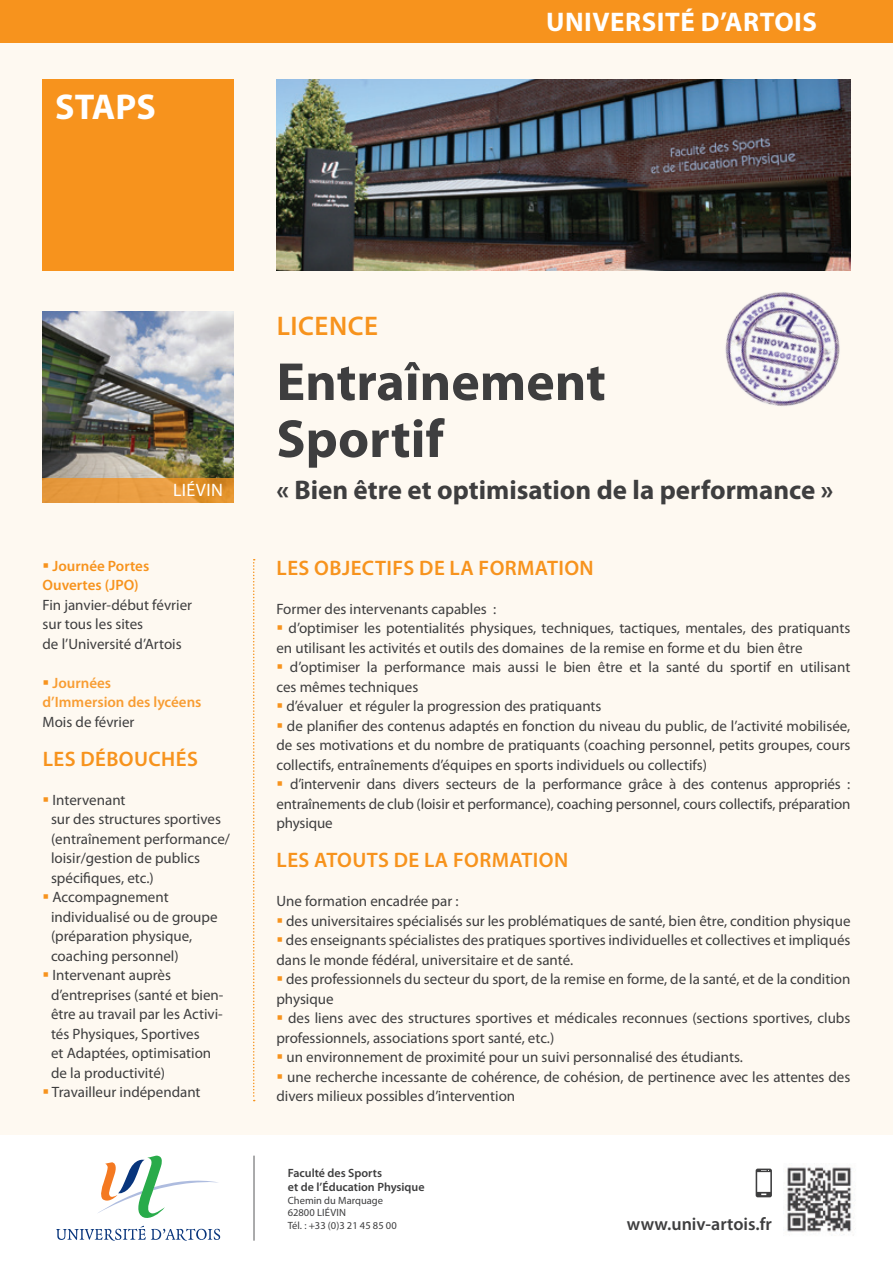
<style>
.page{position:relative;width:893px;height:1263px;background:#fef9f1}
.page>*{position:absolute;margin:0;border:0;box-sizing:border-box;transform-origin:0 0}
.t1{font:700 54px "Myriad Pro";color:#3e3e3f}
.t2{font:700 36px "Myriad Pro";color:#fff}
.t3{font:700 27px "Myriad Pro";color:#3e3e3f}
.t4{font:700 27px "Myriad Pro";letter-spacing:.02em;color:#fff}
.t5{font:600 27px "Myriad Pro";letter-spacing:.02em;color:#f7931d}
.t6{font:600 21px "Myriad Pro";letter-spacing:.02em;color:#f7931d}
.t7{font:600 18px "Myriad Pro";color:#3e3e3f}
.t8{font:18px "Myriad Pro";letter-spacing:.02em;color:#fff}
.t9{font:15px/19.5px "Myriad Pro";color:#3e3e3f}
.t10{font:600 15px "Myriad Pro";color:#f89d33}
.t11{font:600 15px "Myriad Pro";color:#f7931d}
.t12{font:600 12px/14.4px "Myriad Pro";color:#3e3e3f}
.t13{font:10.5px "Myriad Pro";color:#3e3e3f}
.t14{font:10.5px "Myriad Pro";letter-spacing:.02em;color:#3e3e3f}
.s1{color:#f7931d}
</style>
<div class="page">
<div style="left:0;top:1135px;width:893px;height:128px;background:#fff"></div>
<svg style="left:56px;top:1226px;width:164px;height:15px"></svg>
<svg style="left:98px;top:1155px;width:120px;height:63px"></svg>
<hr style="left:254px;top:1155px;width:1px;height:86px;background:#57585a">
<img style="left:787px;top:1167px;width:67px;height:69px">
<svg style="left:756px;top:1168px;width:16px;height:29px"></svg>
<div style="left:43px;top:80px;width:191px;height:191px;background:#f7931d"></div>
<img style="left:43px;top:311px;width:191px;height:167px">
<img style="left:276px;top:80px;width:574px;height:191px">
<div style="left:0;top:0;width:893px;height:43px;background:#f7931d"></div>
<svg style="left:253px;top:559px;width:2px;height:542px"></svg>
<svg style="left:43px;top:478px;width:191px;height:25px;background:#e5983a"></svg>
<img style="left:698px;top:265px;width:153px;height:141px">
<p class="t2" style="left:55px;top:84px;width:102px">STAPS</p>
<p class="t4" style="left:546px;top:5px;width:272px">UNIVERSITÉ D’ARTOIS</p>
<p class="t5" style="left:277px;top:309px;width:103px">LICENCE</p>
<p class="t1" style="left:276px;top:347px;width:331px">Entraînement</p>
<p class="t1" style="left:276px;top:404px;width:169px">Sportif</p>
<p class="t8" style="left:173px;top:479px;width:51px">LIÉVIN</p>
<p class="t3" style="left:276px;top:472px;width:558px">« Bien être et optimisation de la performance »</p>
<p class="t11" style="left:43px;top:556px;width:108px">▪ Journée Portes</p>
<p class="t11" style="left:43px;top:575px;width:98px">Ouvertes (JPO)</p>
<p class="t9" style="left:43px;top:594px;width:151px">Fin janvier-début février</p>
<p class="t9" style="left:43px;top:614px;width:102px">sur tous les sites</p>
<p class="t9" style="left:43px;top:633px;width:141px">de l’Université d’Artois</p>
<p class="t10" style="left:43px;top:673px;width:70px"><span class="s1">▪</span> Journées</p>
<p class="t10" style="left:43px;top:692px;width:161px">d’Immersion des lycéens</p>
<p class="t9" style="left:43px;top:711px;width:93px">Mois de février</p>
<p class="t6" style="left:43px;top:745px;width:157px">LES DÉBOUCHÉS</p>
<p class="t9" style="left:43px;top:789px;width:85px"><span class="s1">▪</span> Intervenant</p>
<p class="t9" style="left:51px;top:809px;width:180px">sur des structures sportives (entraînement performance/ loisir/gestion de publics spécifiques, etc.)</p>
<p class="t9" style="left:43px;top:887px;width:128px"><span class="s1">▪</span> Accompagnement</p>
<p class="t9" style="left:51px;top:906px;width:168px">individualisé ou de groupe (préparation physique, coaching personnel)</p>
<p class="t9" style="left:43px;top:965px;width:130px"><span class="s1">▪</span> Intervenant auprès</p>
<p class="t9" style="left:51px;top:984px;width:174px;text-align:justify">d’entreprises (santé et bien&shy;être au travail par les Activi&shy;tés Physiques, Sportives</p>
<p class="t9" style="left:51px;top:1043px;width:162px">et Adaptées, optimisation</p>
<p class="t9" style="left:51px;top:1062px;width:116px">de la productivité)</p>
<p class="t9" style="left:43px;top:1082px;width:160px"><span class="s1">▪</span> Travailleur indépendant</p>
<p class="t6" style="left:277px;top:554px;width:319px">LES OBJECTIFS DE LA FORMATION</p>
<p class="t9" style="left:276px;top:599px;width:221px">Former des intervenants capables :</p>
<p class="t9" style="left:276px;top:618px;width:575px"><span class="s1">▪</span> d’optimiser les potentialités physiques, techniques, tactiques, mentales, des pratiquants en utilisant les activités et outils des domaines de la remise en forme et du bien être</p>
<p class="t9" style="left:276px;top:657px;width:575px"><span class="s1">▪</span> d’optimiser la performance mais aussi le bien être et la santé du sportif en utilisant ces mêmes techniques</p>
<p class="t9" style="left:276px;top:696px;width:327px"><span class="s1">▪</span> d’évaluer et réguler la progression des pratiquants</p>
<p class="t9" style="left:276px;top:716px;width:576px;text-align:justify"><span class="s1">▪</span> de planifier des contenus adaptés en fonction du niveau du public, de l’activité mobilisée, de ses motivations et du nombre de pratiquants (coaching personnel, petits groupes, cours collectifs, entraînements d’équipes en sports individuels ou collectifs)</p>
<p class="t9" style="left:276px;top:774px;width:576px;text-align:justify"><span class="s1">▪</span> d’intervenir dans divers secteurs de la performance grâce à des contenus appropriés : entraînements de club (loisir et performance), coaching personnel, cours collectifs, préparation physique</p>
<p class="t6" style="left:277px;top:847px;width:293px">LES ATOUTS DE LA FORMATION</p>
<p class="t9" style="left:276px;top:891px;width:184px">Une formation encadrée par :</p>
<p class="t9" style="left:276px;top:911px;width:576px"><span class="s1">▪</span> des universitaires spécialisés sur les problématiques de santé, bien être, condition physique</p>
<p class="t9" style="left:276px;top:930px;width:576px"><span class="s1">▪</span> des enseignants spécialistes des pratiques sportives individuelles et collectives et impliqués dans le monde fédéral, universitaire et de santé.</p>
<p class="t9" style="left:276px;top:969px;width:576px"><span class="s1">▪</span> des professionnels du secteur du sport, de la remise en forme, de la santé, et de la condition physique</p>
<p class="t9" style="left:276px;top:1008px;width:576px"><span class="s1">▪</span> des liens avec des structures sportives et médicales reconnues (sections sportives, clubs professionnels, associations sport santé, etc.)</p>
<p class="t9" style="left:276px;top:1047px;width:468px"><span class="s1">▪</span> un environnement de proximité pour un suivi personnalisé des étudiants.</p>
<p class="t9" style="left:276px;top:1067px;width:575px"><span class="s1">▪</span> une recherche incessante de cohérence, de cohésion, de pertinence avec les attentes des divers milieux possibles d’intervention</p>
<p class="t12" style="left:288px;top:1165px;width:138px">Faculté des Sports<br>et de l’Éducation Physique</p>
<p class="t13" style="left:288px;top:1193px;width:97px">Chemin du Marquage</p>
<p class="t14" style="left:288px;top:1206px;width:60px">62800 LIÉVIN</p>
<p class="t13" style="left:288px;top:1219px;width:110px">Tél. : +33 (0)3 21 45 85 00</p>
<p class="t7" style="left:627px;top:1212px;width:146px">www.univ-artois.fr</p>
</div>
